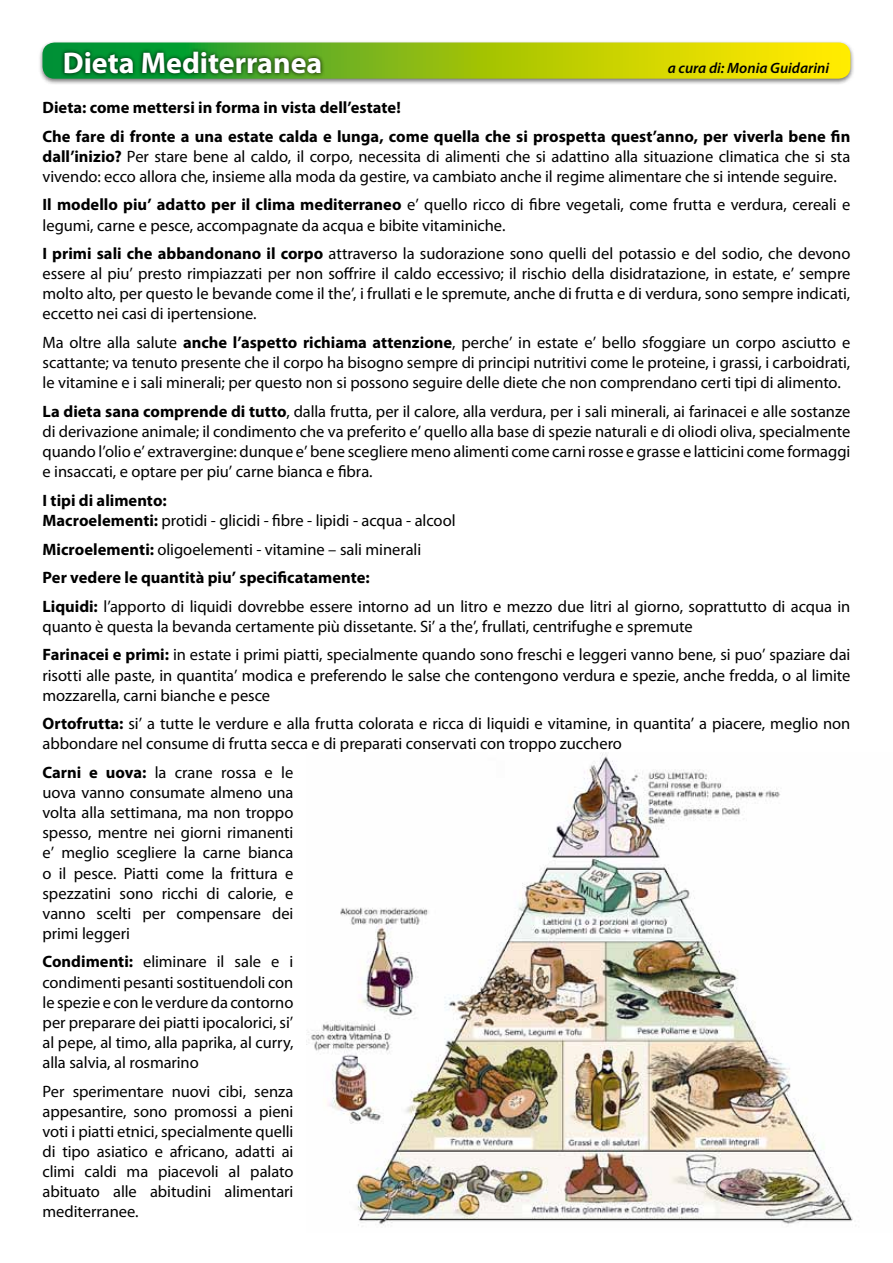
<style>
.page{position:relative;width:893px;height:1263px;background:#fff}
.page>*{position:absolute;margin:0;border:0;box-sizing:border-box;transform-origin:0 0}
.t1{font:700 30px "Myriad Pro";color:#fff}
.t2{font:16.5px/20.1px "Myriad Pro";letter-spacing:-.005em;color:#000}
.t3{font:700 16.5px/28.7px "Myriad Pro";color:#000}
.t4{font:italic 600 15px "Myriad Pro";color:#000}
.s1{font-weight:700}
</style>
<div class="page">
<div style="left:38px;top:40px;width:817px;height:45px;background:#000;opacity:.55"></div>
<svg style="left:43px;top:43px;width:807px;height:36px;background:#adc80c"></svg>
<div style="left:60px;top:47px;width:265px;height:30px;background:#000;opacity:.85"></div>
<img style="left:306px;top:753px;width:550px;height:474px">
<h1 class="t1" style="left:63px;top:43px;width:261px">Dieta Mediterranea</h1>
<p class="t4" style="left:668px;top:58px;width:163px">a cura di: Monia Guidarini</p>
<p class="t3" style="left:43px;top:93px;width:809px">Dieta: come mettersi in forma in vista dell’estate!<br>Che fare di fronte a una estate calda e lunga, come quella che si prospetta quest’anno, per viverla bene fin</p>
<p class="t2" style="left:43px;top:146px;width:809px"><span class="s1">dall’inizio?</span> Per stare bene al caldo, il corpo, necessita di alimenti che si adattino alla situazione climatica che si sta vivendo: ecco allora che, insieme alla moda da gestire, va cambiato anche il regime alimentare che si intende seguire.</p>
<p class="t2" style="left:43px;top:195px;width:809px"><span class="s1">Il modello piu’ adatto per il clima mediterraneo</span> e’ quello ricco di fibre vegetali, come frutta e verdura, cereali e legumi, carne e pesce, accompagnate da acqua e bibite vitaminiche.</p>
<p class="t2" style="left:43px;top:243px;width:809px;text-align:justify"><span class="s1">I primi sali che abbandonano il corpo</span> attraverso la sudorazione sono quelli del potassio e del sodio, che devono essere al piu’ presto rimpiazzati per non soffrire il caldo eccessivo; il rischio della disidratazione, in estate, e’ sempre molto alto, per questo le bevande come il the’, i frullati e le spremute, anche di frutta e di verdura, sono sempre indicati, eccetto nei casi di ipertensione.</p>
<p class="t2" style="left:43px;top:332px;width:809px;text-align:justify">Ma oltre alla salute <span class="s1">anche l’aspetto richiama attenzione</span>, perche’ in estate e’ bello sfoggiare un corpo asciutto e scattante; va tenuto presente che il corpo ha bisogno sempre di principi nutritivi come le proteine, i grassi, i carboidrati, le vitamine e i sali minerali; per questo non si possono seguire delle diete che non comprendano certi tipi di alimento.</p>
<p class="t2" style="left:43px;top:401px;width:809px;text-align:justify"><span class="s1">La dieta sana comprende di tutto</span>, dalla frutta, per il calore, alla verdura, per i sali minerali, ai farinacei e alle sostanze di derivazione animale; il condimento che va preferito e’ quello alla base di spezie naturali e di oliodi oliva, specialmente quando l’olio e’ extravergine: dunque e’ bene scegliere meno alimenti come carni rosse e grasse e latticini come formaggi e insaccati, e optare per piu’ carne bianca e fibra.</p>
<p class="t2" style="left:43px;top:490px;width:415px"><span class="s1">I tipi di alimento:<br>Macroelementi:</span> protidi - glicidi - fibre - lipidi - acqua - alcool</p>
<p class="t2" style="left:43px;top:534px;width:809px;line-height:28.7px"><span class="s1">Microelementi:</span> oligoelementi - vitamine – sali minerali<br><span class="s1">Per vedere le quantità piu’ specificatamente:<br>Liquidi:</span> l’apporto di liquidi dovrebbe essere intorno ad un litro e mezzo due litri al giorno, soprattutto di acqua in</p>
<p class="t2" style="left:43px;top:612px;width:809px;line-height:28.7px">quanto è questa la bevanda certamente più dissetante. Si’ a the’, frullati, centrifughe e spremute<br><span class="s1">Farinacei e primi:</span> in estate i primi piatti, specialmente quando sono freschi e leggeri vanno bene, si puo’ spaziare dai</p>
<p class="t2" style="left:43px;top:665px;width:809px">risotti alle paste, in quantita’ modica e preferendo le salse che contengono verdura e spezie, anche fredda, o al limite mozzarella, carni bianche e pesce</p>
<p class="t2" style="left:43px;top:713px;width:809px"><span class="s1">Ortofrutta:</span> si’ a tutte le verdure e alla frutta colorata e ricca di liquidi e vitamine, in quantita’ a piacere, meglio non abbondare nel consume di frutta secca e di preparati conservati con troppo zucchero</p>
<p class="t2" style="left:43px;top:762px;width:252px;text-align:justify"><span class="s1">Carni e uova:</span> la crane rossa e le uova vanno consumate almeno una volta alla settimana, ma non troppo spesso, mentre nei giorni rimanenti e’ meglio scegliere la carne bianca o il pesce. Piatti come la frittura e spezzatini sono ricchi di calorie, e vanno scelti per compensare dei primi leggeri</p>
<p class="t2" style="left:43px;top:951px;width:252px;text-align:justify"><span class="s1">Condimenti:</span> eliminare il sale e i condimenti pesanti sostituendoli con le spezie e con le verdure da contorno per preparare dei piatti ipocalorici, si’ al pepe, al timo, alla paprika, al curry, alla salvia, al rosmarino</p>
<p class="t2" style="left:43px;top:1081px;width:252px;text-align:justify">Per sperimentare nuovi cibi, senza appesantire, sono promossi a pieni voti i piatti etnici, specialmente quelli di tipo asiatico e africano, adatti ai climi caldi ma piacevoli al palato abituato alle abitudini alimentari mediterranee.</p>
</div>
